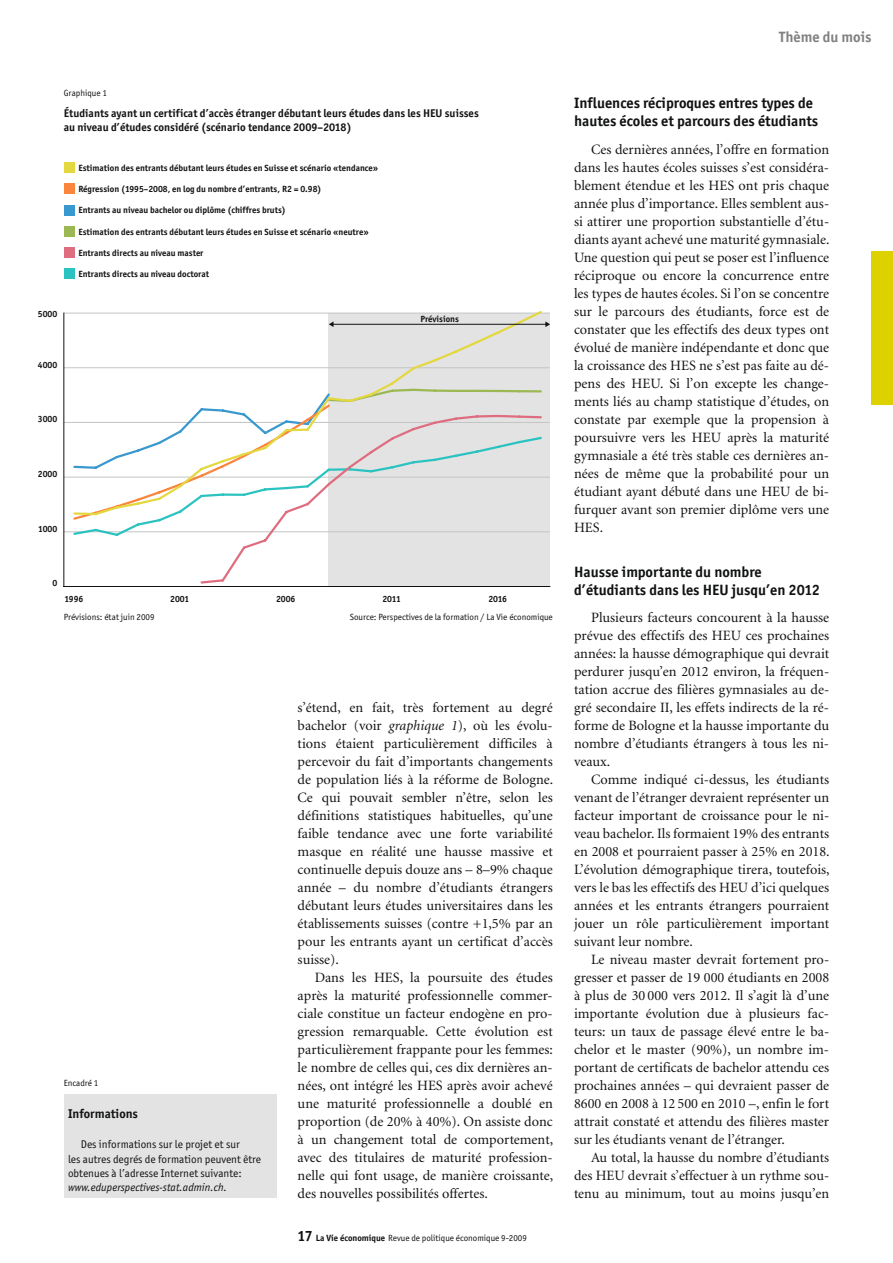
<style>
.page{position:relative;width:893px;height:1263px;background:#fff}
.page>*{position:absolute;margin:0;border:0;box-sizing:border-box;transform-origin:0 0}
.t1{font:700 15px/18px "Officina San ITC";color:#111212}
.t2{font:700 15px "Officina San ITC";letter-spacing:.005em;color:#818181}
.t3{font:14.25px/18px "Minion";color:#111212;text-align:justify}
.t4{font:700 12.75px "Officina San ITC";color:#111212}
.t5{font:700 11.25px/14.2px "Officina San ITC";color:#111212}
.t6{font:11.25px/14.2px "Officina San ITC";color:#111212}
.t7{font:italic 11.25px "Officina San ITC";color:#111212}
.t8{font:700 9px "Officina San ITC";color:#111212}
.t9{font:9px "Officina San ITC";color:#111212}
.s1{font-style:italic}
.s2{font-weight:700;font-size:15px}
.s3{font-weight:700}
</style>
<div class="page">
<div style="left:872px;top:252px;width:21px;height:153px;background:#ddd200"></div>
<div style="left:64px;top:1094px;width:212px;height:103px;background:#e3e3e3"></div>
<div style="left:328px;top:313px;width:222px;height:273px;background:#e3e3e3"></div>
<div style="left:64px;top:269px;width:11px;height:10px;background:#2bc3c1"></div>
<div style="left:64px;top:247px;width:11px;height:11px;background:#de6d7f"></div>
<div style="left:64px;top:226px;width:11px;height:11px;background:#9bb853"></div>
<div style="left:64px;top:205px;width:11px;height:10px;background:#3998cd"></div>
<div style="left:64px;top:183px;width:11px;height:11px;background:#fa853c"></div>
<div style="left:64px;top:162px;width:11px;height:11px;background:#e4d841"></div>
<hr style="left:64px;top:531px;width:486px;height:1px;background:#c3c4c4">
<hr style="left:64px;top:477px;width:486px;height:1px;background:#c3c4c4">
<hr style="left:64px;top:422px;width:486px;height:1px;background:#c3c4c4">
<hr style="left:64px;top:367px;width:486px;height:1px;background:#c3c4c4">
<hr style="left:64px;top:313px;width:486px;height:1px;background:#c3c4c4">
<hr style="left:64px;top:586px;width:486px;height:1px;background:#111212">
<hr style="left:63px;top:313px;width:1px;height:273px;background:#111212">
<svg style="left:72px;top:521px;width:127px;height:15px"></svg>
<svg style="left:199px;top:521px;width:344px;height:63px"></svg>
<svg style="left:72px;top:311px;width:472px;height:206px"></svg>
<hr style="left:333px;top:324px;width:213px;height:1px;background:#111212">
<svg style="left:545px;top:321px;width:5px;height:6px"></svg>
<svg style="left:329px;top:321px;width:5px;height:6px"></svg>
<p class="t9" style="left:64px;top:87px;width:45px">Graphique 1</p>
<p class="t5" style="left:64px;top:106px;width:416px">Étudiants ayant un certificat d’accès étranger débutant leurs études dans les HEU suisses au niveau d’études considéré (scénario tendance 2009–2018)</p>
<p class="t8" style="left:78px;top:162px;width:301px">Estimation des entrants débutant leurs études en Suisse et scénario «tendance»</p>
<p class="t8" style="left:78px;top:183px;width:245px">Régression (1995–2008, en log du nombre d’entrants, R2 = 0.98)</p>
<p class="t8" style="left:78px;top:205px;width:209px">Entrants au niveau bachelor ou diplôme (chiffres bruts)</p>
<p class="t8" style="left:78px;top:226px;width:292px">Estimation des entrants débutant leurs études en Suisse et scénario «neutre»</p>
<p class="t8" style="left:78px;top:247px;width:127px">Entrants directs au niveau master</p>
<p class="t8" style="left:38px;top:309px;width:21px">5000</p>
<p class="t8" style="left:38px;top:359px;width:21px">4000</p>
<p class="t8" style="left:38px;top:414px;width:21px">3000</p>
<p class="t8" style="left:38px;top:468px;width:21px">2000</p>
<p class="t8" style="left:38px;top:523px;width:20px">1000</p>
<p class="t8" style="left:78px;top:268px;width:132px">Entrants directs au niveau doctorat</p>
<p class="t8" style="left:420px;top:314px;width:40px">Prévisions</p>
<p class="t8" style="left:52px;top:578px;width:6px">0</p>
<p class="t8" style="left:64px;top:593px;width:20px">1996</p>
<p class="t8" style="left:170px;top:593px;width:21px">2001</p>
<p class="t8" style="left:276px;top:593px;width:21px">2006</p>
<p class="t8" style="left:382px;top:593px;width:20px">2011</p>
<p class="t8" style="left:488px;top:593px;width:20px">2016</p>
<p class="t9" style="left:64px;top:612px;width:92px">Prévisions: état juin 2009</p>
<p class="t9" style="left:350px;top:612px;width:205px">Source: Perspectives de la formation / La Vie économique</p>
<p class="t9" style="left:64px;top:1078px;width:36px">Encadré 1</p>
<p class="t4" style="left:68px;top:1105px;width:71px">Informations</p>
<p class="t6" style="left:68px;top:1137px;width:194px;text-indent:13px">Des informations sur le projet et sur<br>les autres degrés de formation peuvent être obtenues à l’adresse Internet suivante:</p>
<p class="t7" style="left:68px;top:1181px;width:160px">www.eduperspectives-stat.admin.ch.</p>
<p class="t3" style="left:298px;top:698px;width:257px">s’étend, en fait, très fortement au degré bachelor (voir <span class="s1">graphique 1</span>), où les évolu&shy;tions étaient particulièrement difficiles à percevoir du fait d’importants changements de population liés à la réforme de Bologne.<br>Ce qui pouvait sembler n’être, selon les définitions statistiques habituelles, qu’une faible tendance avec une forte variabilité masque en réalité une hausse massive et continuelle depuis douze ans – 8–9% chaque année – du nombre d’étudiants étrangers débutant leurs études universitaires dans les établissements suisses (contre +1,5% par an pour les entrants ayant un certificat d’accès suisse).</p>
<p class="t3" style="left:298px;top:968px;width:257px;text-align:left;text-indent:17px">Dans les HES, la poursuite des études après la maturité professionnelle commer&shy;ciale constitue un facteur endogène en pro&shy;gression remarquable. Cette évolution est particulièrement frappante pour les femmes: le nombre de celles qui, ces dix dernières an&shy;nées, ont intégré les HES après avoir achevé une maturité professionnelle a doublé en proportion (de 20% à 40%). On assiste donc à un changement total de comportement, avec des titulaires de maturité profession&shy;nelle qui font usage, de manière croissante, des nouvelles possibilités offertes.</p>
<p class="t9" style="left:298px;top:1232px;width:231px"><span class="s2">17</span> <span class="s3">La Vie économique</span> Revue de politique économique 9-2009</p>
<p class="t2" style="left:779px;top:27px;width:94px">Thème du mois</p>
<p class="t1" style="left:574px;top:94px;width:246px">Influences réciproques entres types de hautes écoles et parcours des étudiants</p>
<p class="t3" style="left:574px;top:140px;width:257px;text-indent:17px">Ces dernières années, l’offre en formation dans les hautes écoles suisses s’est considéra&shy;blement étendue et les HES ont pris chaque année plus d’importance. Elles semblent aus&shy;si attirer une proportion substantielle d’étu&shy;diants ayant achevé une maturité gymnasiale.<br>Une question qui peut se poser est l’influence réciproque ou encore la concurrence entre les types de hautes écoles. Si l’on se concentre sur le parcours des étudiants, force est de constater que les effectifs des deux types ont évolué de manière indépendante et donc que la croissance des HES ne s’est pas faite au dé&shy;pens des HEU. Si l’on excepte les change&shy;ments liés au champ statistique d’études, on constate par exemple que la propension à poursuivre vers les HEU après la maturité gymnasiale a été très stable ces dernières an&shy;nées de même que la probabilité pour un étudiant ayant débuté dans une HEU de bi&shy;furquer avant son premier diplôme vers une HES.</p>
<p class="t1" style="left:574px;top:562px;width:247px">Hausse importante du nombre d’étudiants dans les HEU jusqu’en 2012</p>
<p class="t3" style="left:574px;top:608px;width:257px;text-indent:17px">Plusieurs facteurs concourent à la hausse prévue des effectifs des HEU ces prochaines années: la hausse démographique qui devrait perdurer jusqu’en 2012 environ, la fréquen&shy;tation accrue des filières gymnasiales au de&shy;gré secondaire II, les effets indirects de la ré&shy;forme de Bologne et la hausse importante du nombre d’étudiants étrangers à tous les ni&shy;veaux.</p>
<p class="t3" style="left:574px;top:770px;width:257px;text-indent:17px">Comme indiqué ci-dessus, les étudiants venant de l’étranger devraient représenter un facteur important de croissance pour le ni&shy;veau bachelor. Ils formaient 19% des entrants en 2008 et pourraient passer à 25% en 2018.<br>L’évolution démographique tirera, toutefois, vers le bas les effectifs des HEU d’ici quelques années et les entrants étrangers pourraient jouer un rôle particulièrement important suivant leur nombre.</p>
<p class="t3" style="left:574px;top:950px;width:257px;text-indent:17px">Le niveau master devrait fortement pro&shy;gresser et passer de 19 000 étudiants en 2008 à plus de 30 000 vers 2012. Il s’agit là d’une importante évolution due à plusieurs fac&shy;teurs: un taux de passage élevé entre le ba&shy;chelor et le master (90%), un nombre im&shy;portant de certificats de bachelor attendu ces prochaines années – qui devraient passer de 8600 en 2008 à 12 500 en 2010 –, enfin le fort attrait constaté et attendu des filières master sur les étudiants venant de l’étranger.</p>
<p class="t3" style="left:574px;top:1148px;width:257px;text-indent:17px">Au total, la hausse du nombre d’étudiants des HEU devrait s’effectuer à un rythme sou&shy;tenu au minimum, tout au moins jusqu’en</p>
</div>
